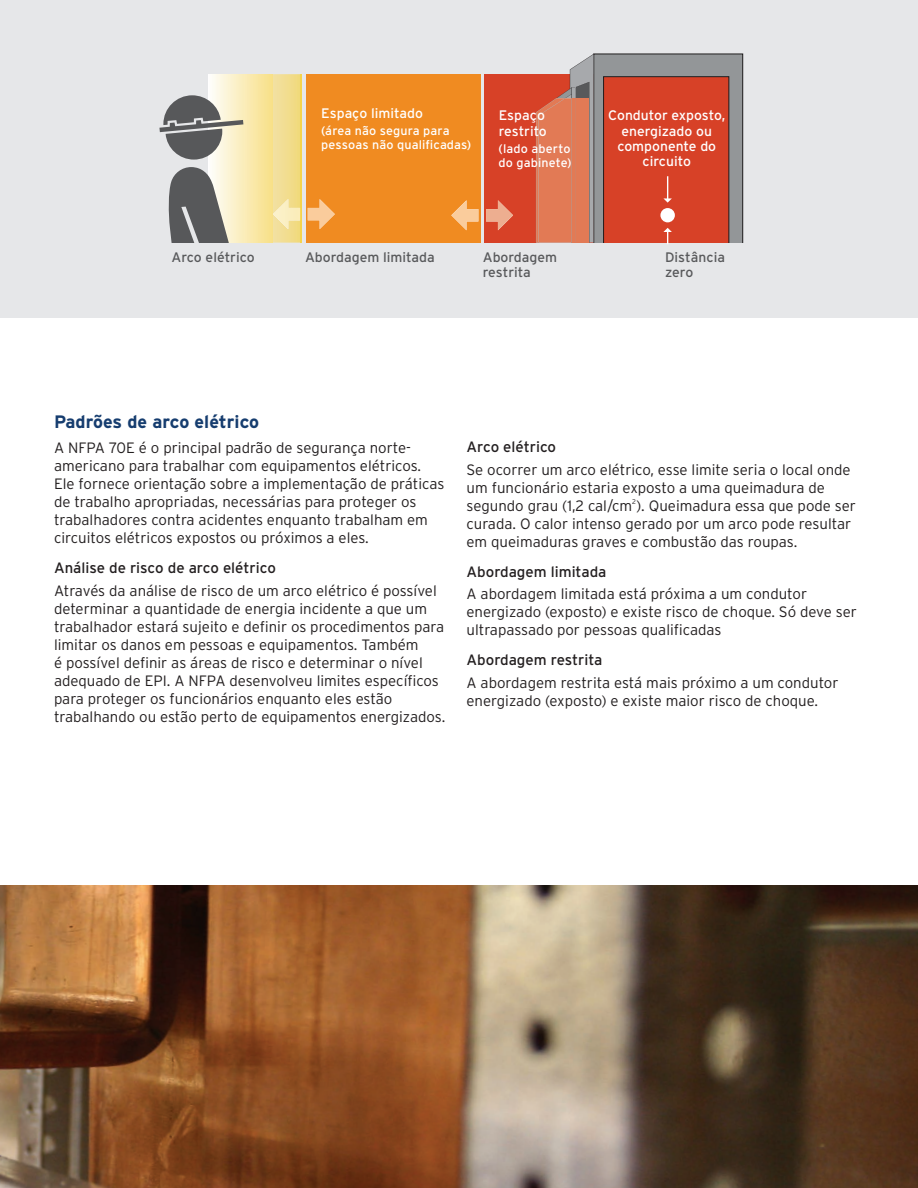
<style>
.page{position:relative;width:918px;height:1188px;background:#fff}
.page>*{position:absolute;margin:0;border:0;box-sizing:border-box;transform-origin:0 0}
.t1{font:700 18px "Interstate Poly";color:#163d6f}
.t2{font:300 15px/18px "Interstate Poly";color:#231f20}
.t3{font:15px "Interstate Poly";color:#231f20}
.t4{font:13.8px/15.1px "Interstate";color:#fff;text-align:center}
.t5{font:13.8px/15.1px "Interstate";color:#58595b}
.t6{font:12.45px/13.8px "Interstate Poly";letter-spacing:.01em;color:#fff}
.t7{font:300 6.75px "Interstate Poly";color:#231f20}
</style>
<div class="page">
<div style="left:1px;top:0;width:917px;height:317px;background:#e6e7e9"></div>
<div style="left:484px;top:74px;width:252px;height:169px;background:#d74127"></div>
<div style="left:306px;top:74px;width:174px;height:169px;background:#f08b21"></div>
<hr style="left:208px;top:74px;width:1px;height:169px;background:#fff">
<hr style="left:209px;top:74px;width:1px;height:169px;background:#fffefc">
<hr style="left:210px;top:74px;width:1px;height:169px;background:#fefdfa">
<hr style="left:211px;top:74px;width:1px;height:169px;background:#fefdf9">
<hr style="left:212px;top:74px;width:1px;height:169px;background:#fefdf7">
<hr style="left:213px;top:74px;width:1px;height:169px;background:#fdfcf4">
<hr style="left:214px;top:74px;width:1px;height:169px;background:#fdfcf2">
<hr style="left:215px;top:74px;width:1px;height:169px;background:#fdfbf0">
<hr style="left:216px;top:74px;width:1px;height:169px;background:#fdfaee">
<hr style="left:217px;top:74px;width:1px;height:169px;background:#fdfaed">
<hr style="left:218px;top:74px;width:1px;height:169px;background:#fdf9ea">
<hr style="left:219px;top:74px;width:1px;height:169px;background:#fdf9e8">
<hr style="left:220px;top:74px;width:1px;height:169px;background:#fdf9e6">
<hr style="left:221px;top:74px;width:1px;height:169px;background:#fcf8e4">
<hr style="left:222px;top:74px;width:1px;height:169px;background:#fcf7e3">
<hr style="left:223px;top:74px;width:1px;height:169px;background:#fcf6e0">
<hr style="left:224px;top:74px;width:1px;height:169px;background:#fcf6de">
<hr style="left:225px;top:74px;width:1px;height:169px;background:#fcf6dd">
<hr style="left:226px;top:74px;width:1px;height:169px;background:#fcf5db">
<hr style="left:227px;top:74px;width:1px;height:169px;background:#fcf5d8">
<hr style="left:228px;top:74px;width:1px;height:169px;background:#fcf5d7">
<hr style="left:229px;top:74px;width:1px;height:169px;background:#fcf4d5">
<hr style="left:230px;top:74px;width:1px;height:169px;background:#fbf3d4">
<hr style="left:231px;top:74px;width:1px;height:169px;background:#fbf3d2">
<hr style="left:232px;top:74px;width:1px;height:169px;background:#fbf2d0">
<hr style="left:233px;top:74px;width:1px;height:169px;background:#fbf2ce">
<hr style="left:234px;top:74px;width:1px;height:169px;background:#fbf1cc">
<hr style="left:235px;top:74px;width:1px;height:169px;background:#fbf1ca">
<hr style="left:236px;top:74px;width:1px;height:169px;background:#fbf1c8">
<hr style="left:237px;top:74px;width:1px;height:169px;background:#fbf0c6">
<hr style="left:238px;top:74px;width:1px;height:169px;background:#fbf0c5">
<hr style="left:239px;top:74px;width:1px;height:169px;background:#faefc2">
<hr style="left:240px;top:74px;width:1px;height:169px;background:#faeec0">
<hr style="left:241px;top:74px;width:1px;height:169px;background:#faeebf">
<hr style="left:242px;top:74px;width:1px;height:169px;background:#faedbd">
<hr style="left:243px;top:74px;width:1px;height:169px;background:#faedba">
<hr style="left:244px;top:74px;width:1px;height:169px;background:#fbedba">
<hr style="left:245px;top:74px;width:1px;height:169px;background:#fbecb8">
<hr style="left:246px;top:74px;width:1px;height:169px;background:#fbecb6">
<hr style="left:247px;top:74px;width:1px;height:169px;background:#faebb4">
<hr style="left:248px;top:74px;width:1px;height:169px;background:#faeab3">
<hr style="left:249px;top:74px;width:1px;height:169px;background:#faeab0">
<hr style="left:250px;top:74px;width:1px;height:169px;background:#fae9ae">
<hr style="left:251px;top:74px;width:1px;height:169px;background:#fae9ac">
<hr style="left:252px;top:74px;width:1px;height:169px;background:#fae9ac">
<hr style="left:253px;top:74px;width:1px;height:169px;background:#fae8a9">
<hr style="left:254px;top:74px;width:1px;height:169px;background:#fae8a8">
<hr style="left:255px;top:74px;width:1px;height:169px;background:#fae8a5">
<hr style="left:256px;top:74px;width:1px;height:169px;background:#f9e7a4">
<hr style="left:257px;top:74px;width:1px;height:169px;background:#f9e7a2">
<hr style="left:258px;top:74px;width:1px;height:169px;background:#f9e6a0">
<hr style="left:259px;top:74px;width:1px;height:169px;background:#f9e59e">
<hr style="left:260px;top:74px;width:1px;height:169px;background:#f9e59d">
<hr style="left:261px;top:74px;width:1px;height:169px;background:#f9e49a">
<hr style="left:262px;top:74px;width:1px;height:169px;background:#f9e499">
<hr style="left:263px;top:74px;width:1px;height:169px;background:#f9e497">
<hr style="left:264px;top:74px;width:1px;height:169px;background:#f8e396">
<hr style="left:265px;top:74px;width:1px;height:169px;background:#f8e394">
<hr style="left:266px;top:74px;width:1px;height:169px;background:#f8e392">
<hr style="left:267px;top:74px;width:1px;height:169px;background:#f8e290">
<hr style="left:268px;top:74px;width:1px;height:169px;background:#f8e28f">
<hr style="left:269px;top:74px;width:1px;height:169px;background:#f8e18c">
<hr style="left:270px;top:74px;width:1px;height:169px;background:#f8e18b">
<hr style="left:271px;top:74px;width:1px;height:169px;background:#f8e189">
<hr style="left:272px;top:74px;width:1px;height:169px;background:#f8e088">
<hr style="left:301px;top:74px;width:1px;height:169px;background:#f5d44d">
<svg style="left:159px;top:95px;width:84px;height:65px"></svg>
<svg style="left:168px;top:167px;width:61px;height:76px"></svg>
<svg style="left:486px;top:200px;width:27px;height:30px"></svg>
<svg style="left:451px;top:200px;width:27px;height:30px"></svg>
<svg style="left:308px;top:199px;width:27px;height:30px"></svg>
<svg style="left:273px;top:74px;width:28px;height:169px;background:#f1dc8c"></svg>
<hr style="left:273px;top:199px;width:1px;height:30px;background:#fbf1cc">
<hr style="left:274px;top:199px;width:1px;height:30px;background:#fbf1cb">
<hr style="left:275px;top:199px;width:1px;height:30px;background:#fbf1ca">
<hr style="left:276px;top:199px;width:1px;height:30px;background:#fbf1ca">
<hr style="left:277px;top:199px;width:1px;height:30px;background:#fbf1ca">
<hr style="left:278px;top:199px;width:1px;height:30px;background:#fbf1c9">
<hr style="left:279px;top:199px;width:1px;height:30px;background:#fbf1c8">
<hr style="left:280px;top:199px;width:1px;height:30px;background:#fbf0c7">
<hr style="left:281px;top:199px;width:1px;height:30px;background:#fbf0c6">
<hr style="left:282px;top:199px;width:1px;height:30px;background:#fbf0c5">
<hr style="left:283px;top:199px;width:1px;height:30px;background:#fbf0c5">
<hr style="left:284px;top:199px;width:1px;height:30px;background:#fbf0c5">
<hr style="left:285px;top:199px;width:1px;height:30px;background:#faefc4">
<hr style="left:286px;top:199px;width:1px;height:30px;background:#faefc2">
<hr style="left:287px;top:199px;width:1px;height:30px;background:#faeec2">
<hr style="left:288px;top:199px;width:2px;height:30px;background:#faeec0">
<hr style="left:290px;top:199px;width:1px;height:30px;background:#faeebf">
<hr style="left:291px;top:199px;width:2px;height:30px;background:#faeebe">
<hr style="left:293px;top:199px;width:1px;height:30px;background:#faeebe">
<hr style="left:294px;top:199px;width:1px;height:30px;background:#faedbc">
<hr style="left:295px;top:199px;width:1px;height:30px;background:#faedbb">
<hr style="left:296px;top:199px;width:1px;height:30px;background:#faedba">
<hr style="left:297px;top:199px;width:1px;height:30px;background:#faedba">
<hr style="left:298px;top:199px;width:1px;height:30px;background:#fbedbb">
<hr style="left:299px;top:199px;width:1px;height:30px;background:#fbedba">
<svg style="left:536px;top:54px;width:207px;height:190px"></svg>
<img style="left:0;top:886px;width:918px;height:302px">
<img style="left:0;top:0;width:1px;height:317px">
<p class="t4" style="left:321px;top:105px;width:103px">Espaço limitado</p>
<p class="t6" style="left:321px;top:124px;width:152px">(área não segura para pessoas não qualificadas)</p>
<p class="t4" style="left:499px;top:108px;width:50px;text-align:left">Espaço restrito</p>
<p class="t6" style="left:499px;top:142px;width:75px">(lado aberto do gabinete)</p>
<p class="t4" style="left:608px;top:108px;width:118px">Condutor exposto, energizado ou componente do circuito</p>
<p class="t5" style="left:172px;top:250px;width:85px">Arco elétrico</p>
<p class="t5" style="left:305px;top:250px;width:131px">Abordagem limitada</p>
<p class="t5" style="left:483px;top:250px;width:76px">Abordagem restrita</p>
<p class="t5" style="left:665px;top:250px;width:61px">Distância zero</p>
<p class="t1" style="left:54px;top:409px;width:207px">Padrões de arco elétrico</p>
<p class="t2" style="left:54px;top:438px;width:392px">A NFPA 70E é o principal padrão de segurança norte&shy;americano para trabalhar com equipamentos elétricos.<br>Ele fornece orientação sobre a implementação de práticas de trabalho apropriadas, necessárias para proteger os trabalhadores contra acidentes enquanto trabalham em circuitos elétricos expostos ou próximos a eles.</p>
<p class="t3" style="left:54px;top:557px;width:223px">Análise de risco de arco elétrico</p>
<p class="t2" style="left:54px;top:580px;width:393px">Através da análise de risco de um arco elétrico é possível determinar a quantidade de energia incidente a que um trabalhador estará sujeito e definir os procedimentos para limitar os danos em pessoas e equipamentos. Também<br>é possível definir as áreas de risco e determinar o nível adequado de EPI. A NFPA desenvolveu limites específicos para proteger os funcionários enquanto eles estão trabalhando ou estão perto de equipamentos energizados.</p>
<p class="t3" style="left:467px;top:436px;width:91px">Arco elétrico</p>
<p class="t2" style="left:467px;top:459px;width:391px">Se ocorrer um arco elétrico, esse limite seria o local onde um funcionário estaria exposto a uma queimadura de segundo grau (1,2 cal/cm ). Queimadura essa que pode ser</p>
<p class="t7" style="left:632px;top:497px;width:5px">2</p>
<p class="t2" style="left:467px;top:513px;width:386px">curada. O calor intenso gerado por um arco pode resultar em queimaduras graves e combustão das roupas.</p>
<p class="t3" style="left:467px;top:561px;width:141px">Abordagem limitada</p>
<p class="t2" style="left:467px;top:584px;width:392px">A abordagem limitada está próxima a um condutor energizado (exposto) e existe risco de choque. Só deve ser ultrapassado por pessoas qualificadas</p>
<p class="t3" style="left:467px;top:649px;width:138px">Abordagem restrita</p>
<p class="t2" style="left:467px;top:673px;width:374px">A abordagem restrita está mais próximo a um condutor energizado (exposto) e existe maior risco de choque.</p>
</div>
